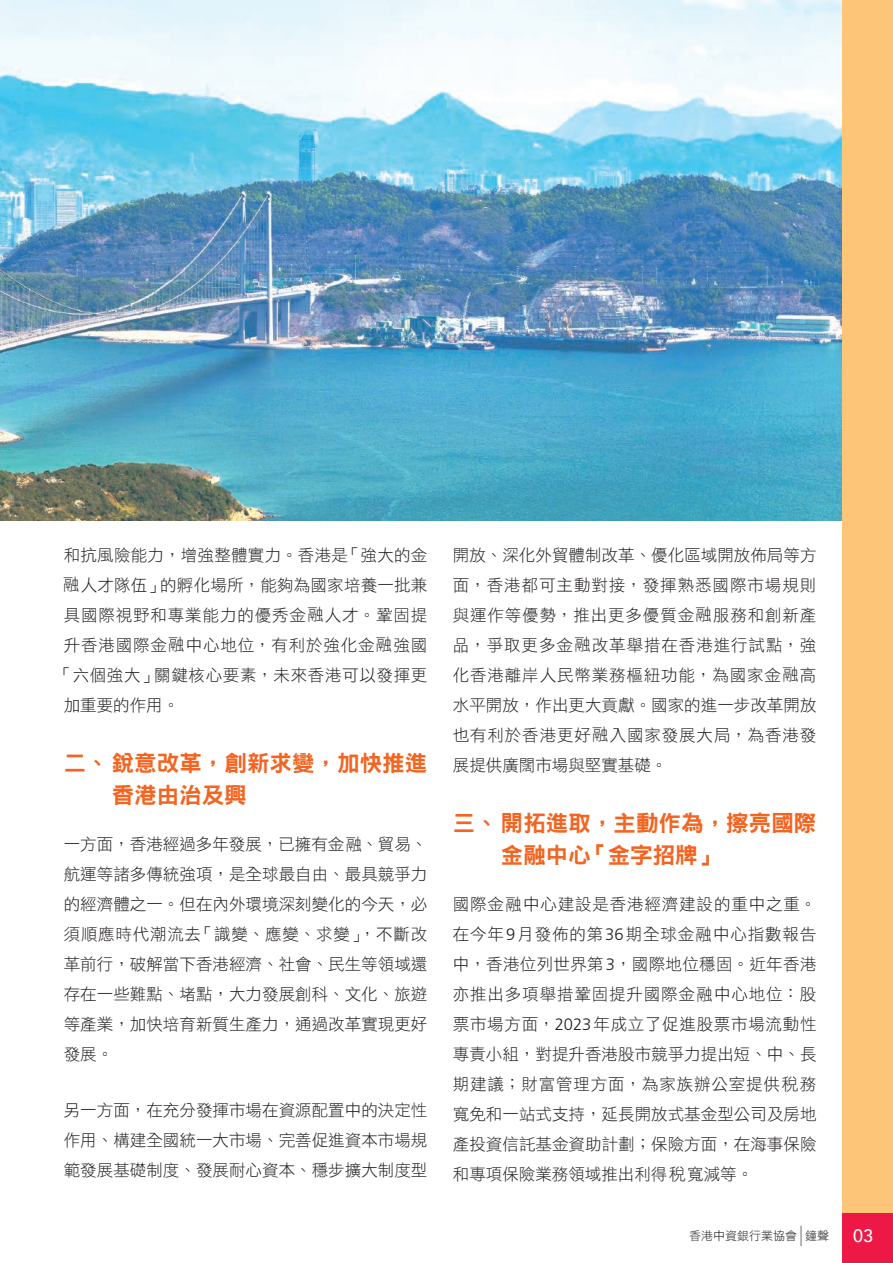
<style>
.page{position:relative;width:893px;height:1263px;background:#fff}
.page>*{position:absolute;margin:0;border:0;box-sizing:border-box;transform-origin:0 0}
.a_text{font:22.5px/31.5px "DF Hei HK W9";color:#f36421}
.t1{font:500 18px "Avenir";color:#fff}
.a_text-2{font:16.5px/30px "DF Hei HK W3";color:#231f20;text-align:justify}
.a_text-3{font:16.5px "DF Hei HK W3";letter-spacing:.05em;color:#231f20}
.a_text-4{font:16.5px "DF Hei HK W3";letter-spacing:.04em;color:#231f20}
.t2{font:12px "DF Li Hei HK W3";color:#231f20}
.s1{font-family:"bank fs 3"}
.s2{font-family:"Frutiger LT Std";font-weight:300}
</style>
<div class="page">
<img style="left:0;top:0;width:842px;height:521px">
<div style="left:842px;top:0;width:51px;height:1263px;background:#fdc577"></div>
<div style="left:842px;top:1213px;width:51px;height:50px;background:#ed1845"></div>
<svg style="left:801px;top:1226px;width:1px;height:20px"></svg>
<p class="a_text-2" style="left:64px;top:539px;width:365px">和抗風險能力，增強整體實力。香港是「強大的金</p>
<p class="a_text-2" style="left:64px;top:569px;width:365px"><span class="s1">A</span>人才隊伍」的孵化場所，能夠為國家培養一批兼</p>
<p class="a_text-3" style="left:64px;top:606px;width:365px">具國際視野和專業能力的優秀金<span class="s1">A</span>人才。鞏固提</p>
<p class="a_text-3" style="left:64px;top:636px;width:365px">升香港國際金<span class="s1">A</span>中心地位，有利於強化金<span class="s1">A</span>強國</p>
<p class="a_text-4" style="left:56px;top:666px;width:373px">「六個強大」關鍵核心要素，未來香港可以發揮更</p>
<p class="a_text-2" style="left:64px;top:689px;width:117px">加重要的作用。</p>
<p class="a_text" style="left:112px;top:747px;width:317px;text-indent:-48px">二、銳意改革，創新求變，加快推進香港由治及興</p>
<p class="a_text-2" style="left:64px;top:829px;width:365px">一方面，香港經過多年發展，已擁有金<span class="s1">A</span>、貿易、航運等諸多傳統強項，是全球最自由、最具競爭力的經濟體之一。但在內外環境深刻變化的今天，必須順應時代潮流去「識變、應變、求變」，不斷改革前行，破解當下香港經濟、社會、民生等領域還存在一些難點、堵點，大力發展創科、文化、旅遊等產業，加快培育新質生產力，通過改革實現更好發展。</p>
<p class="a_text-2" style="left:64px;top:1095px;width:365px">另一方面，在充分發揮市場在資源配置中的決定性作用、構建全國統一大市場、完善促進資本市場規範發展基礎制度、發展耐心資本、穩步擴大制度型</p>
<p class="a_text-2" style="left:453px;top:539px;width:365px">開放、深化外貿體制改革、優化區域開放佈局等方面，香港都可主動對接，發揮熟悉國際市場規則與運作等優勢，推出更多優質金<span class="s1">A</span>服務和創新產品，爭取更多金<span class="s1">A</span>改革舉措在香港進行試點，強化香港離岸人民幣業務樞紐功能，為國家金<span class="s1">A</span>高水平開放，作出更大貢獻。國家的進一步改革開放也有利於香港更好<span class="s1">A</span>入國家發展大局，為香港發展提供廣闊市場與堅實基礎。</p>
<p class="a_text" style="left:501px;top:807px;width:317px;text-indent:-48px">三、開拓進取，主動作為，擦亮國際金融中心「金字招牌」</p>
<p class="a_text-2" style="left:453px;top:889px;width:365px">國際金<span class="s1">A</span>中心建設是香港經濟建設的重中之重。在今年<span class="s2">9</span>月發佈的第<span class="s2">36</span>期全球金<span class="s1">A</span>中心指數報告中，香港位列世界第<span class="s2">3</span>，國際地位穩固。近年香港亦推出多項舉措鞏固提升國際金<span class="s1">A</span>中心地位：股票市場方面，<span class="s2">2023</span>年成立了促進股票市場流動性專責小組，對提升香港股市競爭力提出短、中、長期建議；財富管理方面，為家族辦公室提供<span class="s1">B</span>務寬免和一站式支持，延長開放式基金型公司及房地產投資信託基金資助計劃；保險方面，在海事保險和專項保險業務領域推出利得<span class="s1">B</span>寬減等。</p>
<p class="t2" style="left:689px;top:1229px;width:141px">香港中資銀行業協會 鐘聲</p>
<p class="t1" style="left:853px;top:1220px;width:22px">03</p>
</div>
